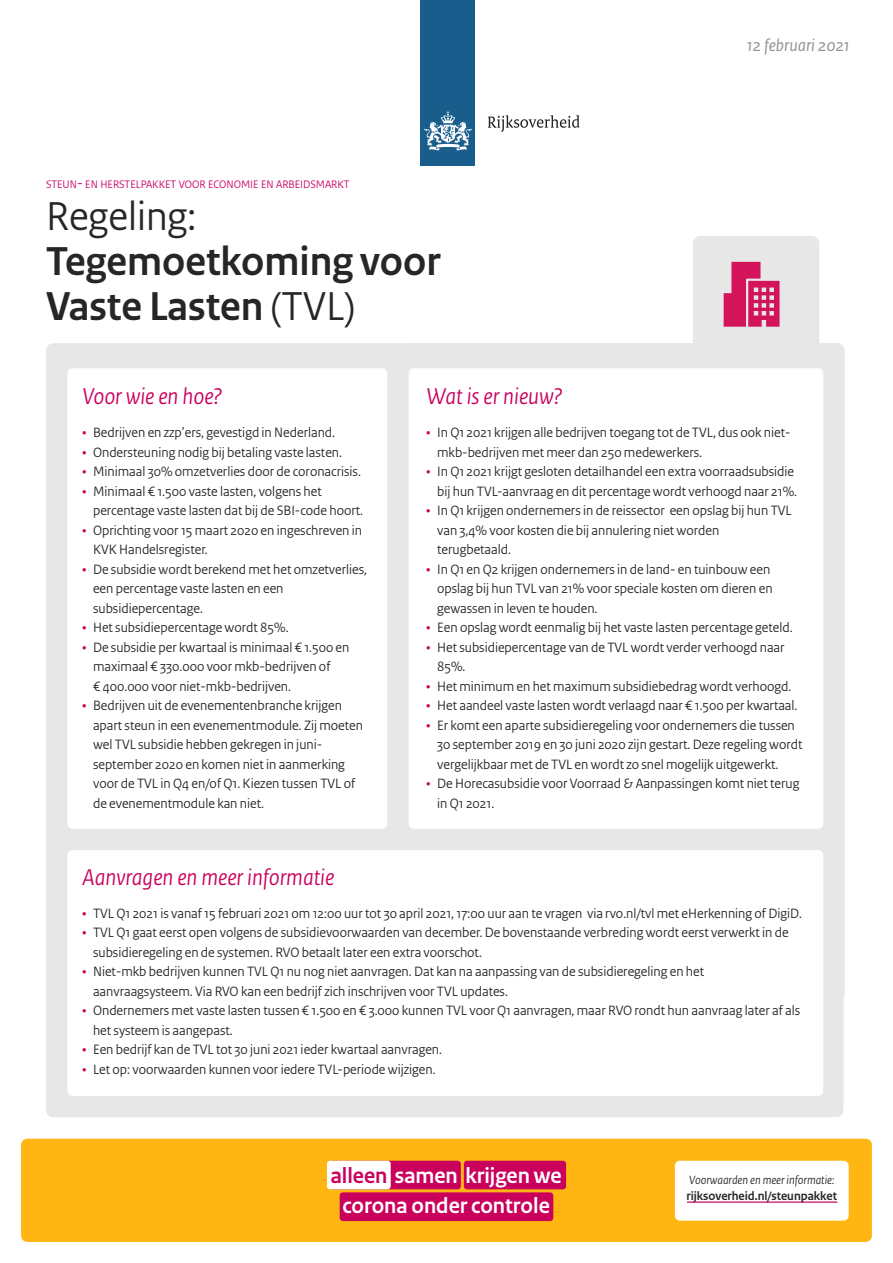
<style>
.page{position:relative;width:893px;height:1263px;background:#fff}
.page>*{position:absolute;margin:0;border:0;box-sizing:border-box;transform-origin:0 0}
.t1{font:700 42.45px/44.8px "Rijksoverheid Sans Heading";color:#272526}
.t2{font:42.45px "Rijksoverheid Sans Heading";color:#272526}
.t3{font:italic 24px "Rijksoverheid Sans Heading";color:#ca005d}
.t4{font:700 22.95px "Rijksoverheid Sans Heading";color:#fff}
.t5{font:italic 18px "Rijksoverheid Sans Text";color:#939293}
.t6{font:14.25px/19.5px "Rijksoverheid Sans Heading";color:#272526}
.t7{font:700 12.75px "Rijksoverheid Sans Heading";color:#272526}
.t8{font:italic 12.45px "Rijksoverheid Sans Heading";color:#272526}
.t9{font:11.4px "Rijksoverheid Sans Heading";color:#ca005d}
.s1{font-size:15.3px}
.s2{font-weight:400}
.s3{font-weight:700;color:#ca005d}
.s4{color:#ca005d}
</style>
<div class="page">
<div style="left:693px;top:236px;width:126px;height:129px;background:#e8e7e7;border-radius:7px"></div>
<div style="left:46px;top:343px;width:797px;height:774px;background:#e8e7e7;border-radius:7px"></div>
<div style="left:67px;top:368px;width:320px;height:461px;background:#fff;border-radius:5px"></div>
<div style="left:67px;top:850px;width:756px;height:246px;background:#fff;border-radius:5px"></div>
<div style="left:21px;top:1139px;width:851px;height:103px;background:#ffb612;border-radius:6px"></div>
<div style="left:675px;top:1161px;width:174px;height:60px;background:#fff;border-radius:5px"></div>
<div style="left:421px;top:0;width:54px;height:166px;background:#195d8d"></div>
<svg style="left:424px;top:111px;width:48px;height:40px"></svg>
<svg style="left:488px;top:115px;width:91px;height:17px"></svg>
<div style="left:330px;top:1161px;width:131px;height:28px;background:#ca005d;border-radius:3px"></div>
<div style="left:464px;top:1161px;width:102px;height:28px;background:#ca005d;border-radius:3px"></div>
<div style="left:340px;top:1192px;width:213px;height:29px;background:#ca005d;border-radius:3px"></div>
<div style="left:327px;top:1161px;width:64px;height:28px;background:#fff;border-radius:3px"></div>
<svg style="left:724px;top:262px;width:55px;height:65px"></svg>
<hr style="left:687px;top:1201px;width:150px;height:2px;background:#ca005d">
<div style="left:409px;top:368px;width:414px;height:461px;background:#fff;border-radius:5px"></div>
<p class="t9" style="left:46px;top:180px;width:305px">STEUN<span class="s1">-</span> EN HERSTELPAKKET VOOR ECONOMIE EN ARBEIDSMARKT</p>
<p class="t2" style="left:46px;top:201px;width:152px">Regeling:</p>
<p class="t1" style="left:46px;top:243px;width:396px">Tegemoetkoming voor<br>Vaste Lasten <span class="s2">(TVL)</span></p>
<p class="t5" style="left:747px;top:35px;width:104px">12 februari 2021</p>
<p class="t3" style="left:82px;top:387px;width:141px">Voor wie en hoe?</p>
<p class="t6" style="left:82px;top:424px;width:254px"><span class="s3">•</span> Bedrijven en zzp’ers, gevestigd in Nederland.</p>
<p class="t6" style="left:82px;top:443px;width:261px"><span class="s3">•</span> Ondersteuning nodig bij betaling vaste lasten.</p>
<p class="t6" style="left:82px;top:463px;width:280px"><span class="s3">•</span> Minimaal 30% omzetverlies door de coronacrisis.</p>
<p class="t6" style="left:93px;top:482px;width:272px;text-indent:-11px"><span class="s3">•</span> Minimaal € 1.500 vaste lasten, volgens het percentage vaste lasten dat bij de SBI-code hoort.</p>
<p class="t6" style="left:93px;top:521px;width:271px;text-indent:-11px"><span class="s3">•</span> Oprichting voor 15 maart 2020 en ingeschreven in<br>KVK Handelsregister.</p>
<p class="t6" style="left:93px;top:560px;width:276px;text-indent:-11px"><span class="s3">•</span> De subsidie wordt berekend met het omzetverlies, een percentage vaste lasten en een subsidiepercentage.</p>
<p class="t6" style="left:82px;top:619px;width:208px"><span class="s3">•</span> Het subsidiepercentage wordt 85%.</p>
<p class="t6" style="left:82px;top:638px;width:269px;text-align:center"><span class="s3">•</span> De subsidie per kwartaal is minimaal € 1.500 en maximaal € 330.000 voor mkb-bedrijven of</p>
<p class="t6" style="left:93px;top:677px;width:199px">€ 400.000 voor niet-mkb-bedrijven.</p>
<p class="t6" style="left:93px;top:697px;width:271px;text-indent:-11px"><span class="s3">•</span> Bedrijven uit de evenementenbranche krijgen apart steun in een evenementmodule. Zij moeten wel TVL subsidie hebben gekregen in juni&shy;september 2020 en komen niet in aanmerking voor de TVL in Q4 en/of Q1. Kiezen tussen TVL of de evenementmodule kan niet.</p>
<p class="t3" style="left:427px;top:387px;width:137px">Wat is er nieuw?</p>
<p class="t6" style="left:437px;top:424px;width:355px;text-indent:-11px"><span class="s3">•</span> In Q1 2021 krijgen alle bedrijven toegang tot de TVL, dus ook niet&shy;mkb-bedrijven met meer dan 250 medewerkers.</p>
<p class="t6" style="left:427px;top:463px;width:372px;text-align:right"><span class="s3">•</span> In Q1 2021 krijgt gesloten detailhandel een extra voorraadsubsidie bij hun TVL-aanvraag en dit percentage wordt verhoogd naar 21%.</p>
<p class="t6" style="left:437px;top:502px;width:356px;text-indent:-11px"><span class="s3">•</span> In Q1 krijgen ondernemers in de reissector een opslag bij hun TVL van 3,4% voor kosten die bij annulering niet worden</p>
<p class="t6" style="left:437px;top:541px;width:75px">terugbetaald.</p>
<p class="t6" style="left:437px;top:560px;width:337px;text-indent:-11px"><span class="s3">•</span> In Q1 en Q2 krijgen ondernemers in de land- en tuinbouw een opslag bij hun TVL van 21% voor speciale kosten om dieren en gewassen in leven te houden.</p>
<p class="t6" style="left:427px;top:619px;width:368px"><span class="s3">•</span> Een opslag wordt eenmalig bij het vaste lasten percentage geteld.</p>
<p class="t6" style="left:437px;top:638px;width:349px;text-indent:-11px"><span class="s3">•</span> Het subsidiepercentage van de TVL wordt verder verhoogd naar<br>85%.</p>
<p class="t6" style="left:427px;top:677px;width:366px"><span class="s3">•</span> Het minimum en het maximum subsidiebedrag wordt verhoogd.</p>
<p class="t6" style="left:427px;top:697px;width:372px"><span class="s3">•</span> Het aandeel vaste lasten wordt verlaagd naar € 1.500 per kwartaal.</p>
<p class="t6" style="left:437px;top:716px;width:367px;text-indent:-11px"><span class="s3">•</span> Er komt een aparte subsidieregeling voor ondernemers die tussen<br>30 september 2019 en 30 juni 2020 zijn gestart. Deze regeling wordt vergelijkbaar met de TVL en wordt zo snel mogelijk uitgewerkt.</p>
<p class="t6" style="left:437px;top:775px;width:364px;text-indent:-11px"><span class="s3">•</span> De Horecasubsidie voor Voorraad &amp; Aanpassingen komt niet terug in Q1 2021.</p>
<p class="t3" style="left:82px;top:868px;width:253px">Aanvragen en meer informatie</p>
<p class="t6" style="left:82px;top:904px;width:721px"><span class="s3">•</span> TVL Q1 2021 is vanaf 15 februari 2021 om 12:00 uur tot 30 april 2021, 17:00 uur aan te vragen via rvo.nl/tvl met eHerkenning of DigiD.</p>
<p class="t6" style="left:93px;top:924px;width:697px;text-indent:-11px"><span class="s3">•</span> TVL Q1 gaat eerst open volgens de subsidievoorwaarden van december. De bovenstaande verbreding wordt eerst verwerkt in de subsidieregeling en de systemen. RVO betaalt later een extra voorschot.</p>
<p class="t6" style="left:93px;top:963px;width:613px;text-indent:-11px"><span class="s3">•</span> Niet-mkb bedrijven kunnen TVL Q1 nu nog niet aanvragen. Dat kan na aanpassing van de subsidieregeling en het aanvraagsysteem. Via RVO kan een bedrijf zich inschrijven voor TVL updates.</p>
<p class="t6" style="left:93px;top:1002px;width:709px;text-indent:-11px"><span class="s3">•</span> Ondernemers met vaste lasten tussen € 1.500 en € 3.000 kunnen TVL voor Q1 aanvragen, maar RVO rondt hun aanvraag later af als het systeem is aangepast.</p>
<p class="t6" style="left:82px;top:1041px;width:361px"><span class="s3">•</span> Een bedrijf kan de TVL tot 30 juni 2021 ieder kwartaal aanvragen.</p>
<p class="t6" style="left:82px;top:1060px;width:355px"><span class="s3">•</span> Let op: voorwaarden kunnen voor iedere TVL-periode wijzigen.</p>
<p class="t4" style="left:331px;top:1166px;width:232px"><span class="s4">alleen</span> samen krijgen we</p>
<p class="t4" style="left:342px;top:1197px;width:209px">corona onder controle</p>
<p class="t8" style="left:689px;top:1175px;width:146px">Voorwaarden en meer informatie:</p>
<p class="t7" style="left:686px;top:1191px;width:152px">rijksoverheid.nl/steunpakket</p>
</div>
